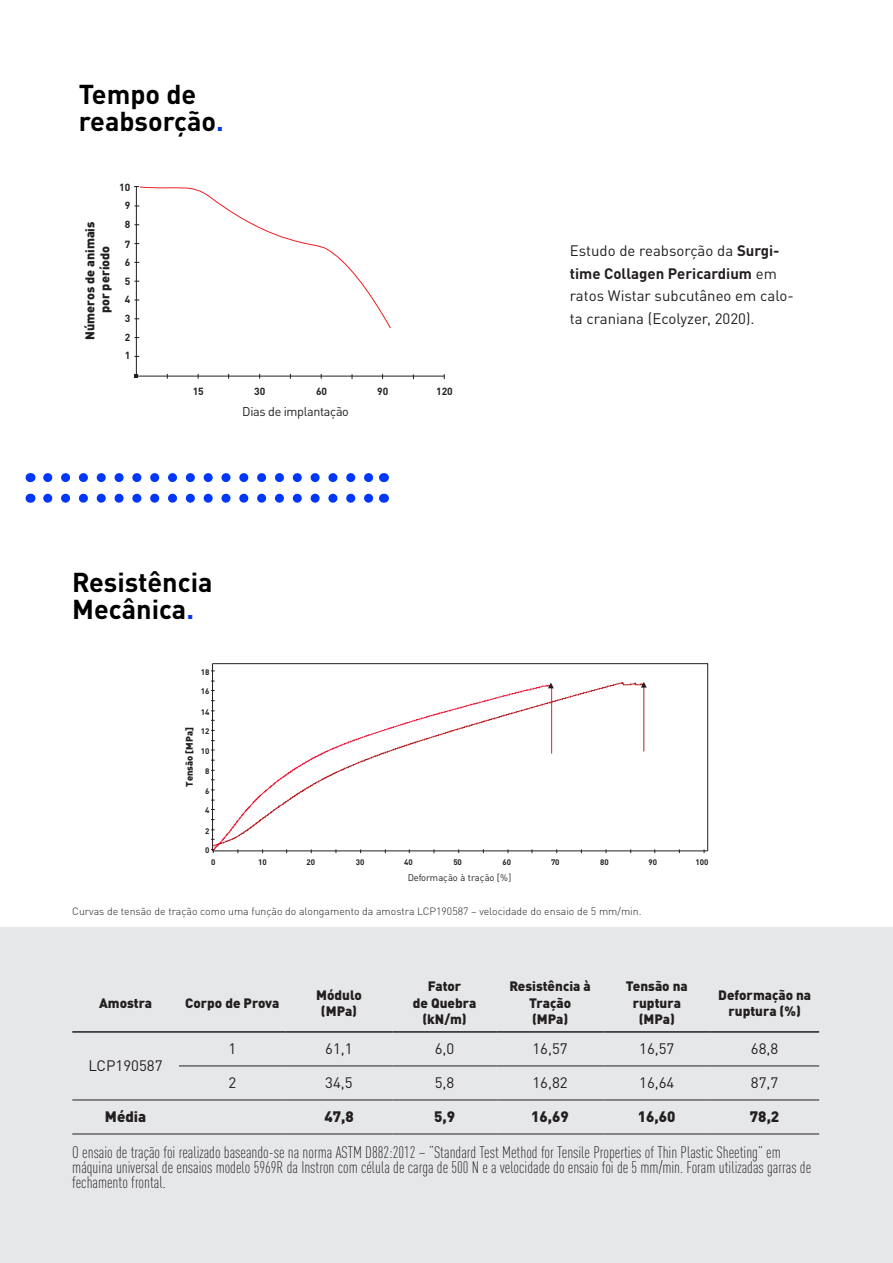
<style>
.page{position:relative;width:893px;height:1263px;background:#fff}
.page>*{position:absolute;margin:0;border:0;box-sizing:border-box;transform-origin:0 0}
.Subtitle_4{font:700 27px "DIN Pro";color:#000}
.t1{font:300 condensed 16.5px/15px "DIN Pro";color:#231f20}
.t2{font:15px/22.5px "DIN Pro";color:#231f20}
.t3{font:900 15px "DIN Pro";color:#231f20}
.t4{font:900 13.5px/16.2px "DIN Pro";color:#231f20;text-align:center}
.t5{font:900 12.6px/15px "DIN Pro";color:#231f20;text-align:center}
.t6{font:12.6px "DIN Pro";letter-spacing:-.025em;color:#231f20}
.Subtitle_4-2{font:300 10.5px "DIN Pro";color:#231f20}
.t7{font:700 10.2px/18.6px "DIN Pro";color:#231f20;text-align:center}
.t8{font:9.45px "DIN Pro";letter-spacing:-.015em;color:#231f20}
.t9{font:900 9.45px "DIN Pro";color:#231f20}
.t10{font:700 7.95px "DIN Pro";letter-spacing:-.015em;color:#231f20}
.s1{color:#0137fb}
.s2{font-weight:700}
</style>
<div class="page">
<div style="left:0;top:927px;width:893px;height:336px;background:#e6e7e9"></div>
<hr style="left:136px;top:186px;width:1px;height:190px;background:#231f20">
<hr style="left:137px;top:376px;width:307px;height:1px;background:#231f20">
<svg style="left:134px;top:186px;width:257px;height:143px"></svg>
<hr style="left:179px;top:1066px;width:107px;height:1px;background:#231f20">
<hr style="left:286px;top:1066px;width:106px;height:1px;background:#231f20">
<hr style="left:392px;top:1066px;width:105px;height:1px;background:#231f20">
<hr style="left:497px;top:1066px;width:106px;height:1px;background:#231f20">
<hr style="left:603px;top:1066px;width:107px;height:1px;background:#231f20">
<hr style="left:710px;top:1066px;width:109px;height:1px;background:#231f20">
<hr style="left:72px;top:1100px;width:107px;height:1px;background:#231f20">
<hr style="left:179px;top:1100px;width:107px;height:1px;background:#231f20">
<hr style="left:286px;top:1100px;width:106px;height:1px;background:#231f20">
<hr style="left:392px;top:1100px;width:105px;height:1px;background:#231f20">
<hr style="left:497px;top:1100px;width:106px;height:1px;background:#231f20">
<hr style="left:603px;top:1100px;width:107px;height:1px;background:#231f20">
<hr style="left:710px;top:1100px;width:109px;height:1px;background:#231f20">
<hr style="left:72px;top:1134px;width:107px;height:1px;background:#231f20">
<hr style="left:179px;top:1134px;width:107px;height:1px;background:#231f20">
<hr style="left:286px;top:1134px;width:106px;height:1px;background:#231f20">
<hr style="left:392px;top:1134px;width:105px;height:1px;background:#231f20">
<hr style="left:497px;top:1134px;width:106px;height:1px;background:#231f20">
<hr style="left:603px;top:1134px;width:107px;height:1px;background:#231f20">
<hr style="left:710px;top:1134px;width:109px;height:1px;background:#231f20">
<hr style="left:72px;top:1031px;width:107px;height:2px;background:#231f20">
<hr style="left:179px;top:1031px;width:107px;height:2px;background:#231f20">
<hr style="left:286px;top:1031px;width:106px;height:2px;background:#231f20">
<hr style="left:392px;top:1031px;width:105px;height:2px;background:#231f20">
<hr style="left:497px;top:1031px;width:106px;height:2px;background:#231f20">
<hr style="left:603px;top:1031px;width:107px;height:2px;background:#231f20">
<hr style="left:710px;top:1031px;width:109px;height:2px;background:#231f20">
<svg style="left:48px;top:473px;width:325px;height:9px"></svg>
<svg style="left:48px;top:494px;width:326px;height:9px"></svg>
<hr style="left:213px;top:851px;width:495px;height:1px;background:#231f20">
<svg style="left:212px;top:664px;width:496px;height:187px"></svg>
<svg style="left:214px;top:846px;width:338px;height:4px"></svg>
<svg style="left:212px;top:682px;width:432px;height:164px"></svg>
<svg style="left:548px;top:682px;width:6px;height:6px"></svg>
<svg style="left:641px;top:682px;width:6px;height:6px"></svg>
<p class="Subtitle_4" style="left:79px;top:72px;width:119px">Tempo de</p>
<p class="Subtitle_4" style="left:79px;top:99px;width:147px">reabsorção<span class="s1">.</span></p>
<p class="t5" style="left:81px;top:340px;width:120px;rotate:-90deg">Números de animais por período</p>
<p class="t7" style="left:119px;top:177px;width:13px">10<br>9<br>8</p>
<p class="t7" style="left:125px;top:233px;width:7px;text-align:justify">7<br>6<br>5<br>4<br>3<br>2<br>1</p>
<p class="t7" style="left:193px;top:381px;width:13px">15</p>
<p class="t7" style="left:254px;top:381px;width:13px">30</p>
<p class="t7" style="left:316px;top:381px;width:13px">60</p>
<p class="t7" style="left:377px;top:381px;width:13px">90</p>
<p class="t7" style="left:436px;top:381px;width:18px">120</p>
<p class="t6" style="left:242px;top:402px;width:108px">Dias de implantação</p>
<p class="Subtitle_4" style="left:72px;top:560px;width:142px">Resistência</p>
<p class="Subtitle_4" style="left:72px;top:587px;width:123px">Mecânica<span class="s1">.</span></p>
<p class="t10" style="left:201px;top:665px;width:10px">18</p>
<p class="t10" style="left:201px;top:685px;width:10px">16</p>
<p class="t9" style="left:181px;top:787px;width:62px;rotate:-90deg">Tensão [MPa]</p>
<p class="t10" style="left:201px;top:705px;width:10px">14</p>
<p class="t10" style="left:201px;top:724px;width:10px">12</p>
<p class="t10" style="left:201px;top:744px;width:10px">10</p>
<p class="t10" style="left:205px;top:764px;width:6px">8</p>
<p class="t10" style="left:205px;top:784px;width:6px">6</p>
<p class="t10" style="left:205px;top:804px;width:6px">4</p>
<p class="t10" style="left:205px;top:824px;width:6px">2</p>
<p class="t10" style="left:205px;top:844px;width:6px">0</p>
<p class="t2" style="left:570px;top:238px;width:226px">Estudo de reabsorção da <span class="s2">Surgi&shy;time Collagen Pericardium</span> em ratos Wistar subcutâneo em calo&shy;ta craniana (Ecolyzer, 2020).</p>
<p class="t10" style="left:211px;top:855px;width:6px">0</p>
<p class="t10" style="left:258px;top:855px;width:10px">10</p>
<p class="t10" style="left:307px;top:855px;width:10px">20</p>
<p class="t10" style="left:356px;top:855px;width:10px">30</p>
<p class="t10" style="left:404px;top:855px;width:10px">40</p>
<p class="t10" style="left:453px;top:855px;width:10px">50</p>
<p class="t10" style="left:503px;top:855px;width:10px">60</p>
<p class="t10" style="left:551px;top:855px;width:10px">70</p>
<p class="t10" style="left:600px;top:855px;width:10px">80</p>
<p class="t10" style="left:649px;top:855px;width:10px">90</p>
<p class="t10" style="left:696px;top:855px;width:14px">100</p>
<p class="t8" style="left:408px;top:870px;width:105px">Deformação à tração [%]</p>
<p class="Subtitle_4-2" style="left:72px;top:903px;width:571px">Curvas de tensão de tração como uma função do alongamento da amostra LCP190587 – velocidade do ensaio de 5 mm/min.</p>
<p class="t4" style="left:99px;top:993px;width:55px">Amostra</p>
<p class="t4" style="left:185px;top:993px;width:96px">Corpo de Prova</p>
<p class="t4" style="left:316px;top:985px;width:47px">Módulo</p>
<p class="t4" style="left:321px;top:1001px;width:38px">(MPa)</p>
<p class="t4" style="left:428px;top:977px;width:35px">Fator</p>
<p class="t4" style="left:413px;top:993px;width:65px">de Quebra</p>
<p class="t4" style="left:422px;top:1009px;width:46px">(kN/m)</p>
<p class="t4" style="left:509px;top:977px;width:83px">Resistência à<br>Tração</p>
<p class="t4" style="left:532px;top:1009px;width:38px">(MPa)</p>
<p class="t4" style="left:626px;top:977px;width:63px">Tensão na ruptura (MPa)</p>
<p class="t4" style="left:718px;top:985px;width:94px">Deformação na ruptura (%)</p>
<p class="t2" style="left:89px;top:1053px;width:75px">LCP190587</p>
<p class="t2" style="left:228px;top:1036px;width:9px">1</p>
<p class="t2" style="left:325px;top:1036px;width:29px">61,1</p>
<p class="t2" style="left:435px;top:1036px;width:21px">6,0</p>
<p class="t2" style="left:532px;top:1036px;width:37px">16,57</p>
<p class="t2" style="left:639px;top:1036px;width:37px">16,57</p>
<p class="t2" style="left:751px;top:1036px;width:29px">68,8</p>
<p class="t2" style="left:228px;top:1070px;width:9px">2</p>
<p class="t2" style="left:325px;top:1070px;width:29px">34,5</p>
<p class="t2" style="left:435px;top:1070px;width:21px">5,8</p>
<p class="t2" style="left:532px;top:1070px;width:37px">16,82</p>
<p class="t2" style="left:639px;top:1070px;width:37px">16,64</p>
<p class="t2" style="left:751px;top:1070px;width:29px">87,7</p>
<p class="t3" style="left:105px;top:1104px;width:43px">Média</p>
<p class="t3" style="left:324px;top:1104px;width:31px">47,8</p>
<p class="t3" style="left:434px;top:1104px;width:22px">5,9</p>
<p class="t3" style="left:531px;top:1104px;width:39px">16,69</p>
<p class="t3" style="left:638px;top:1104px;width:39px">16,60</p>
<p class="t3" style="left:750px;top:1104px;width:31px">78,2</p>
<p class="t1" style="left:72px;top:1144px;width:740px">O ensaio de tração foi realizado baseando-se na norma ASTM D882:2012 – “Standard Test Method for Tensile Properties of Thin Plastic Sheeting” em máquina universal de ensaios modelo 5969R da Instron com célula de carga de 500 N e a velocidade do ensaio foi de 5 mm/min. Foram utilizadas garras de fechamento frontal.</p>
</div>
